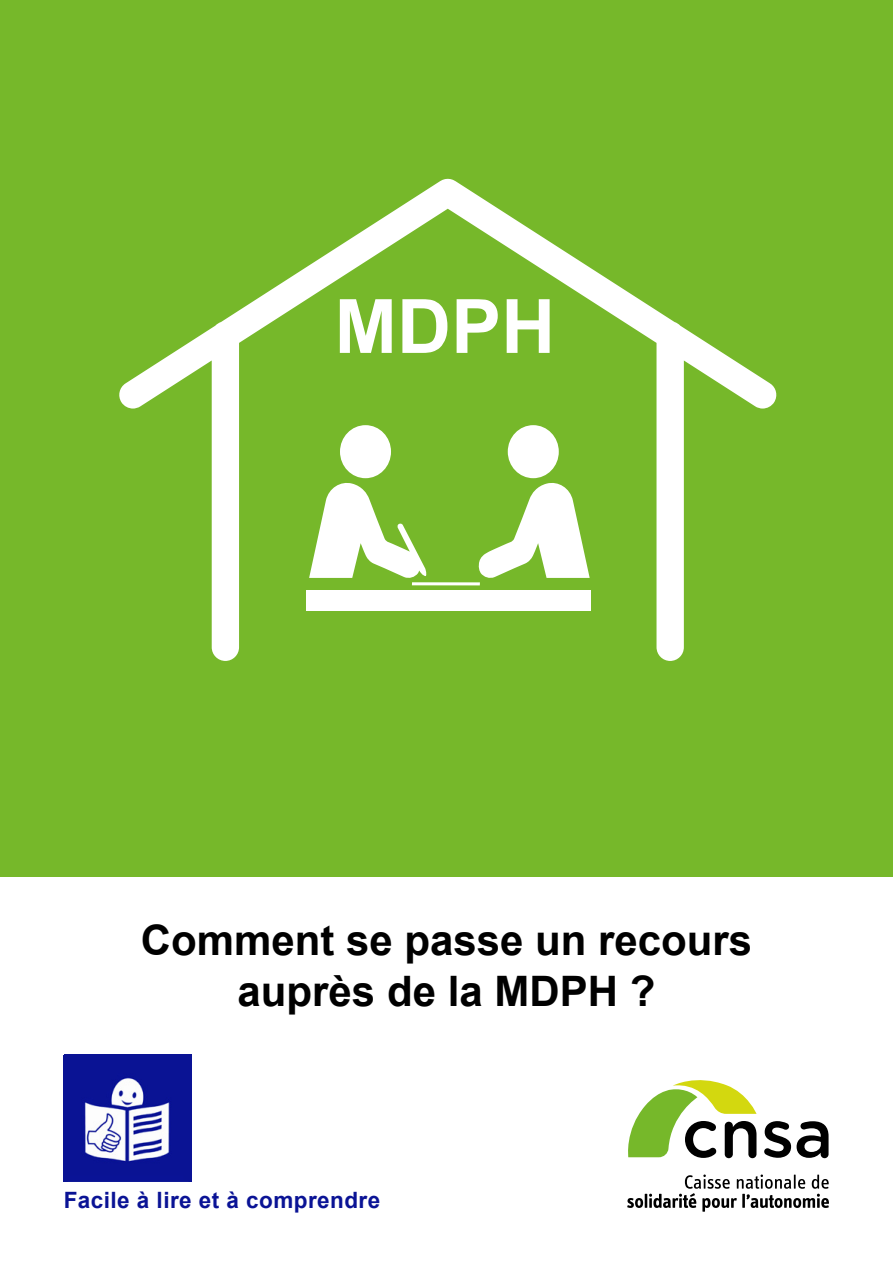
<style>
.page{position:relative;width:893px;height:1263px;background:#fff}
.page>*{position:absolute;margin:0;border:0;box-sizing:border-box;transform-origin:0 0}
.t1{font:700 75px "Arial";color:#fff}
.Titre_document_-H{font:700 42px/50.4px "Arial";color:#000;text-align:center}
.t2{font:700 22.5px "Arial";letter-spacing:.02em;color:#0a1395}
</style>
<div class="page">
<div style="left:0;top:0;width:893px;height:876px;background:#76b82a"></div>
<svg style="left:119px;top:178px;width:658px;height:483px"></svg>
<div style="left:306px;top:591px;width:285px;height:20px;background:#fff"></div>
<svg style="left:309px;top:481px;width:118px;height:98px"></svg>
<div style="left:340px;top:425px;width:51px;height:53px;background:#fff;border-radius:50%"></div>
<svg style="left:476px;top:481px;width:114px;height:98px"></svg>
<div style="left:508px;top:425px;width:51px;height:53px;background:#fff;border-radius:50%"></div>
<hr style="left:412px;top:582px;width:68px;height:3px;background:#fff">
<img style="left:64px;top:1055px;width:127px;height:127px">
<svg style="left:627px;top:1174px;width:202px;height:38px"></svg>
<svg style="left:628px;top:1080px;width:128px;height:78px"></svg>
<svg style="left:764px;top:1121px;width:27px;height:37px"></svg>
<svg style="left:797px;top:1121px;width:31px;height:37px"></svg>
<h1 class="t1" style="left:334px;top:277px;width:222px">MDPH</h1>
<p class="Titre_document_-H" style="left:141px;top:917px;width:613px">Comment se passe un recours auprès de la MDPH ?</p>
<p class="t2" style="left:64px;top:1185px;width:318px">Facile à lire et à comprendre</p>
</div>
